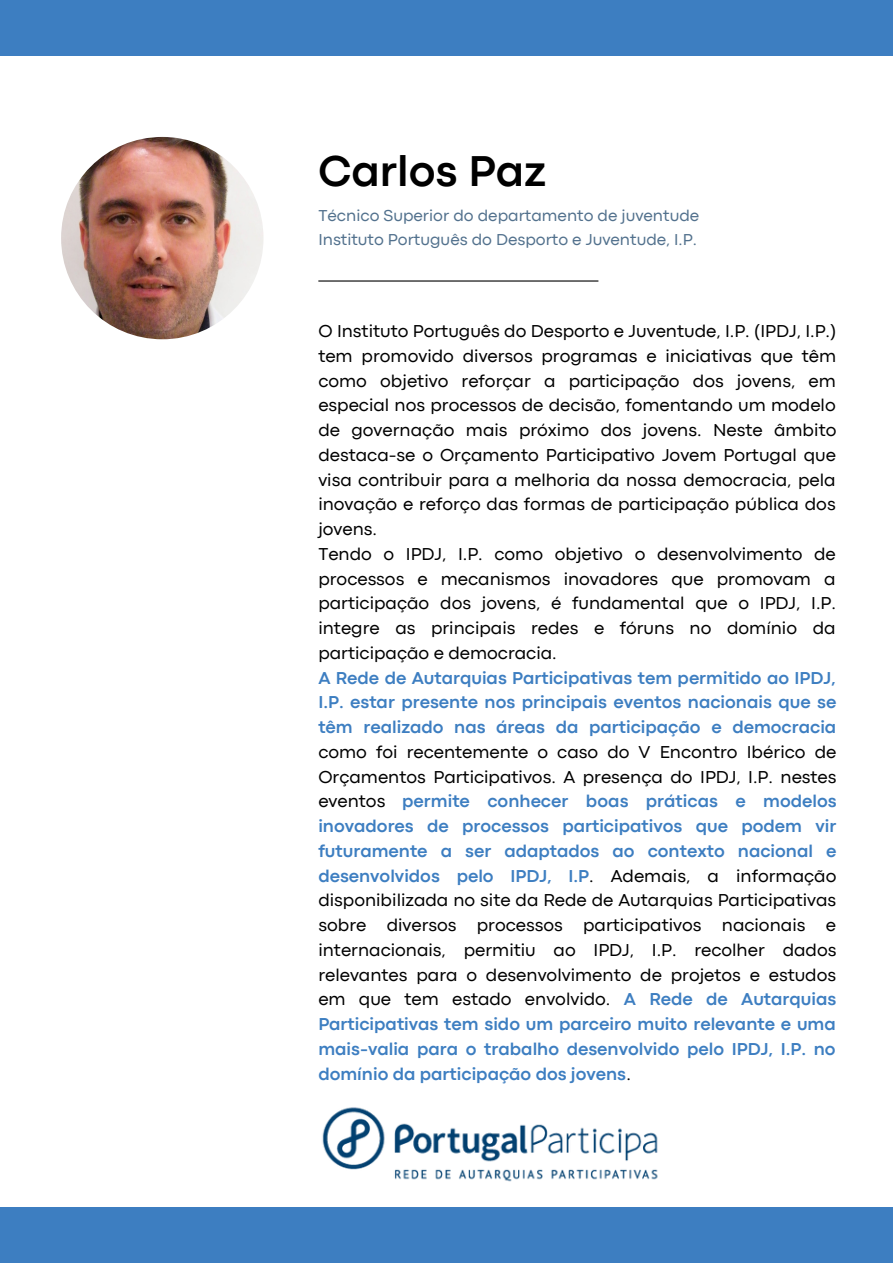
<style>
.page{position:relative;width:893px;height:1264px;background:#fff}
.page>*{position:absolute;margin:0;border:0;box-sizing:border-box;transform-origin:0 0}
.t1{font:700 45px "Codec Pro";color:#000}
.t2{font:18px/24.8px "Codec Pro";color:#000}
.t3{font:700 18px/24.8px "Codec Pro";color:#3d7ec1;text-align:justify}
.t4{font:16.5px/23.5px "Codec Pro";color:#52718d}
.s1{font-weight:700;color:#3d7ec1}
</style>
<div class="page">
<img style="left:61px;top:137px;width:202px;height:202px;border-radius:50%">
<div style="left:0;top:1207px;width:892px;height:55px;background:#3d7ec1"></div>
<hr style="left:318px;top:280px;width:280px;height:1px;background:#000">
<div style="left:0;top:0;width:892px;height:55px;background:#3d7ec1"></div>
<img style="left:322px;top:1107px;width:336px;height:75px">
<h1 class="t1" style="left:318px;top:155px;width:229px">Carlos Paz</h1>
<p class="t4" style="left:318px;top:205px;width:382px">Técnico Superior do departamento de juventude<br>Instituto Português do Desporto e Juventude, I.P.</p>
<p class="t2" style="left:318px;top:320px;width:519px">O Instituto Português do Desporto e Juventude, I.P. (IPDJ, I.P.) tem promovido diversos programas e iniciativas que têm como objetivo reforçar a participação dos jovens, em especial nos processos de decisão, fomentando um modelo de governação mais próximo dos jovens. Neste âmbito destaca-se o Orçamento Participativo Jovem Portugal que visa contribuir para a melhoria da nossa democracia, pela inovação e reforço das formas de participação pública dos jovens.<br>Tendo o IPDJ, I.P. como objetivo o desenvolvimento de processos e mecanismos inovadores que promovam a participação dos jovens, é fundamental que o IPDJ, I.P. integre as principais redes e fóruns no domínio da participação e democracia.</p>
<p class="t3" style="left:318px;top:666px;width:519px">A Rede de Autarquias Participativas tem permitido ao IPDJ, I.P. estar presente nos principais eventos nacionais que se têm realizado nas áreas da participação e democracia</p>
<p class="t2" style="left:318px;top:740px;width:519px;text-align:justify">como foi recentemente o caso do V Encontro Ibérico de Orçamentos Participativos. A presença do IPDJ, I.P. nestes eventos <span class="s1">permite conhecer boas práticas e modelos inovadores de processos participativos que podem vir futuramente a ser adaptados ao contexto nacional e desenvolvidos pelo IPDJ, I.P</span>. Ademais, a informação disponibilizada no site da Rede de Autarquias Participativas sobre diversos processos participativos nacionais e internacionais, permitiu ao IPDJ, I.P. recolher dados relevantes para o desenvolvimento de projetos e estudos em que tem estado envolvido. <span class="s1">A Rede de Autarquias Participativas tem sido um parceiro muito relevante e uma mais-valia para o trabalho desenvolvido pelo IPDJ, I.P. no domínio da participação dos jovens</span>.</p>
</div>
